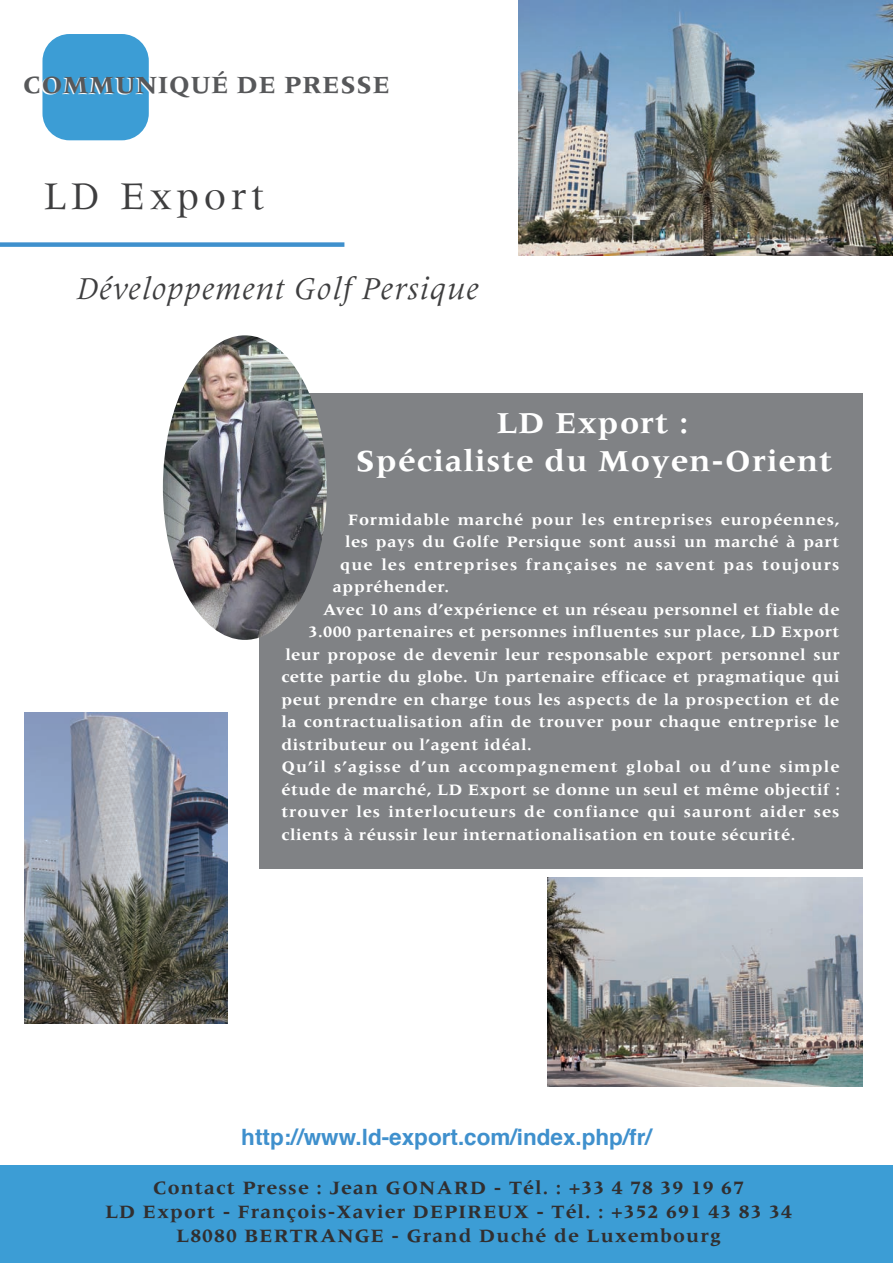
<style>
.page{position:relative;width:893px;height:1263px;background:#fff}
.page>*{position:absolute;margin:0;border:0;box-sizing:border-box;transform-origin:0 0}
.t1{font:40.5px "Meridien";letter-spacing:.11em;color:#3e3e3f}
.t2{font:italic 33px "Meridien";letter-spacing:.025em;color:#3e3e3f}
.t3{font:700 31.5px/37.8px "Meridien";letter-spacing:.035em;color:#fff;text-align:center}
.t4{font:700 25.5px "Meridien";letter-spacing:.03em;color:#57585a}
.t5{font:700 22.5px "Helvetica";color:#3f90cd}
.t6{font:700 19.5px/24px "Meridien";letter-spacing:.055em;color:#312f30;text-align:center}
.t7{font:700 16.5px "Meridien";letter-spacing:.035em;color:#fff}
.t8{font:700 16.5px "Meridien";letter-spacing:.065em;color:#fff}
.t9{font:700 16.5px "Meridien";letter-spacing:.07em;color:#fff}
</style>
<div class="page">
<img style="left:24px;top:713px;width:203px;height:310px">
<div style="left:259px;top:393px;width:603px;height:475px;background:#808285"></div>
<div style="left:42px;top:34px;width:107px;height:106px;background:#3c9dd5;border-radius:27px"></div>
<div style="left:0;top:242px;width:344px;height:5px;background:#3f90cd"></div>
<img style="left:548px;top:877px;width:315px;height:209px">
<img style="left:519px;top:0;width:374px;height:255px">
<img style="left:163px;top:335px;width:164px;height:305px;border-radius:50%">
<div style="left:0;top:1165px;width:893px;height:98px;background:#3c9dd5"></div>
<h3 class="t4" style="left:23px;top:75px;width:369px">COMMUNIQUÉ DE PRESSE</h3>
<h1 class="t1" style="left:44px;top:181px;width:222px">LD Export</h1>
<h2 class="t2" style="left:76px;top:276px;width:404px">Développement Golf Persique</h2>
<h3 class="t3" style="left:356px;top:406px;width:478px">LD Export :<br>Spécialiste du Moyen-Orient</h3>
<p class="t7" style="left:348px;top:513px;width:493px">Formidable marché pour les entreprises européennes,</p>
<p class="t7" style="left:345px;top:536px;width:496px">les pays du Golfe Persique sont aussi un marché à part</p>
<p class="t9" style="left:340px;top:558px;width:501px">que les entreprises françaises ne savent pas toujours</p>
<p class="t7" style="left:333px;top:581px;width:118px">appréhender.</p>
<p class="t7" style="left:323px;top:603px;width:518px">Avec 10 ans d’expérience et un réseau personnel et fiable de</p>
<p class="t7" style="left:309px;top:626px;width:532px">3.000 partenaires et personnes influentes sur place, LD Export</p>
<p class="t7" style="left:285px;top:648px;width:556px">leur propose de devenir leur responsable export personnel sur</p>
<p class="t7" style="left:281px;top:671px;width:560px">cette partie du globe. Un partenaire efficace et pragmatique qui</p>
<p class="t7" style="left:281px;top:693px;width:560px">peut prendre en charge tous les aspects de la prospection et de</p>
<p class="t7" style="left:281px;top:716px;width:560px">la contractualisation afin de trouver pour chaque entreprise le</p>
<p class="t7" style="left:281px;top:738px;width:252px">distributeur ou l’agent idéal.</p>
<p class="t8" style="left:281px;top:761px;width:560px">Qu’il s’agisse d’un accompagnement global ou d’une simple</p>
<p class="t7" style="left:281px;top:783px;width:560px">étude de marché, LD Export se donne un seul et même objectif :</p>
<p class="t7" style="left:281px;top:806px;width:560px">trouver les interlocuteurs de confiance qui sauront aider ses</p>
<p class="t7" style="left:281px;top:828px;width:516px">clients à réussir leur internationalisation en toute sécurité.</p>
<h3 class="t5" style="left:241px;top:1127px;width:412px">http://www.ld-export.com/index.php/fr/</h3>
<p class="t6" style="left:105px;top:1177px;width:688px">Contact Presse : Jean GONARD - Tél. : +33 4 78 39 19 67<br>LD Export - François-Xavier DEPIREUX - Tél. : +352 691 43 83 34<br>L8080 BERTRANGE - Grand Duché de Luxembourg</p>
</div>
